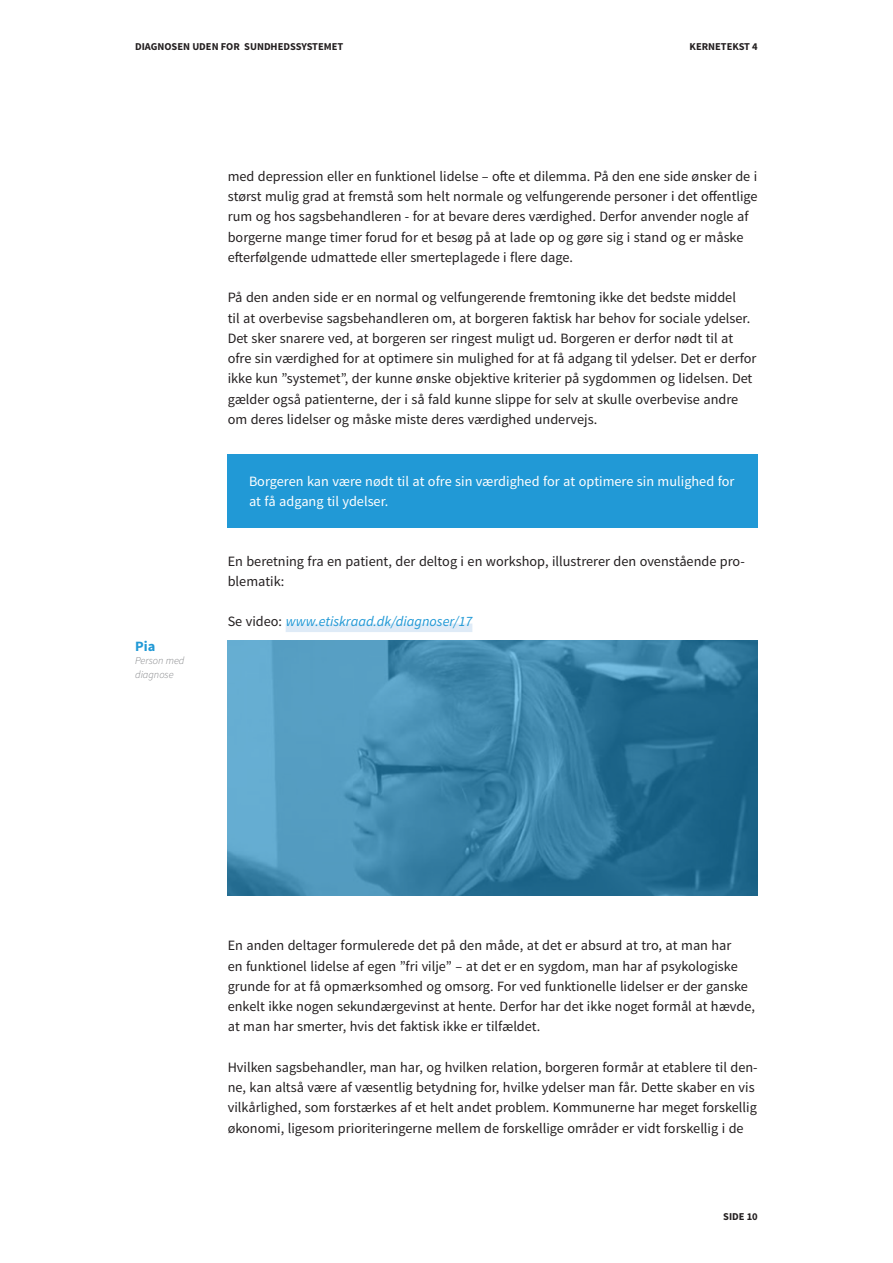
<style>
.page{position:relative;width:893px;height:1263px;background:#fff}
.page>*{position:absolute;margin:0;border:0;box-sizing:border-box;transform-origin:0 0}
.Brød_Kernetekst{font:14.25px/20.2px "Source Sans Pro";color:#231f20}
.Txt_Box_Kernetekst{font:14.25px/20.2px "Source Sans Pro";color:#fff}
.Brød_Kernetekst-2{font:italic 14.25px "Source Sans Pro";color:#2199d6}
.Video_Navn{font:700 14.25px "Source Sans Pro";color:#2199d6}
.t1{font:700 10.5px "Source Sans Pro";color:#231f20}
.Video_Navn-2{font:italic 300 10.5px/13.5px "Source Sans Pro";color:#808285}
.s1{font-style:normal;color:#231f20}
</style>
<div class="page">
<div style="left:286px;top:624px;width:186px;height:8px;background:#dfebf7"></div>
<div style="left:228px;top:454px;width:530px;height:73px;background:#2199d6"></div>
<svg style="left:228px;top:640px;width:530px;height:255px;background:#3c84a9"></svg>
<p class="t1" style="left:135px;top:40px;width:210px">DIAGNOSEN UDEN FOR SUNDHEDSSYSTEMET</p>
<p class="t1" style="left:690px;top:40px;width:70px">KERNETEKST 4</p>
<p class="Brød_Kernetekst" style="left:228px;top:166px;width:531px">med depression eller en funktionel lidelse – ofte et dilemma. På den ene side ønsker de i størst mulig grad at fremstå som helt normale og velfungerende personer i det offentlige rum og hos sagsbehandleren - for at bevare deres værdighed. Derfor anvender nogle af borgerne mange timer forud for et besøg på at lade op og gøre sig i stand og er måske efterfølgende udmattede eller smerteplagede i flere dage.</p>
<p class="Brød_Kernetekst" style="left:228px;top:288px;width:530px">På den anden side er en normal og velfungerende fremtoning ikke det bedste middel<br>til at overbevise sagsbehandleren om, at borgeren faktisk har behov for sociale ydelser.<br>Det sker snarere ved, at borgeren ser ringest muligt ud. Borgeren er derfor nødt til at ofre sin værdighed for at optimere sin mulighed for at få adgang til ydelser. Det er derfor ikke kun ”systemet”, der kunne ønske objektive kriterier på sygdommen og lidelsen. Det gælder også patienterne, der i så fald kunne slippe for selv at skulle overbevise andre om deres lidelser og måske miste deres værdighed undervejs.</p>
<p class="Txt_Box_Kernetekst" style="left:249px;top:471px;width:487px">Borgeren kan være nødt til at ofre sin værdighed for at optimere sin mulighed for at få adgang til ydelser.</p>
<p class="Video_Navn" style="left:135px;top:637px;width:22px">Pia</p>
<p class="Video_Navn-2" style="left:135px;top:654px;width:51px">Person med diagnose</p>
<p class="Brød_Kernetekst" style="left:228px;top:551px;width:519px">En beretning fra en patient, der deltog i en workshop, illustrerer den ovenstående pro&shy;blematik:</p>
<p class="Brød_Kernetekst-2" style="left:228px;top:613px;width:246px"><span class="s1">Se video:</span> www.etiskraad.dk/diagnoser/17</p>
<p class="Brød_Kernetekst" style="left:228px;top:936px;width:529px">En anden deltager formulerede det på den måde, at det er absurd at tro, at man har<br>en funktionel lidelse af egen ”fri vilje” – at det er en sygdom, man har af psykologiske grunde for at få opmærksomhed og omsorg. For ved funktionelle lidelser er der ganske enkelt ikke nogen sekundærgevinst at hente. Derfor har det ikke noget formål at hævde, at man har smerter, hvis det faktisk ikke er tilfældet.</p>
<p class="Brød_Kernetekst" style="left:228px;top:1057px;width:531px">Hvilken sagsbehandler, man har, og hvilken relation, borgeren formår at etablere til den&shy;ne, kan altså være af væsentlig betydning for, hvilke ydelser man får. Dette skaber en vis vilkårlighed, som forstærkes af et helt andet problem. Kommunerne har meget forskellig økonomi, ligesom prioriteringerne mellem de forskellige områder er vidt forskellig i de</p>
<p class="t1" style="left:723px;top:1210px;width:36px">SIDE 10</p>
</div>
